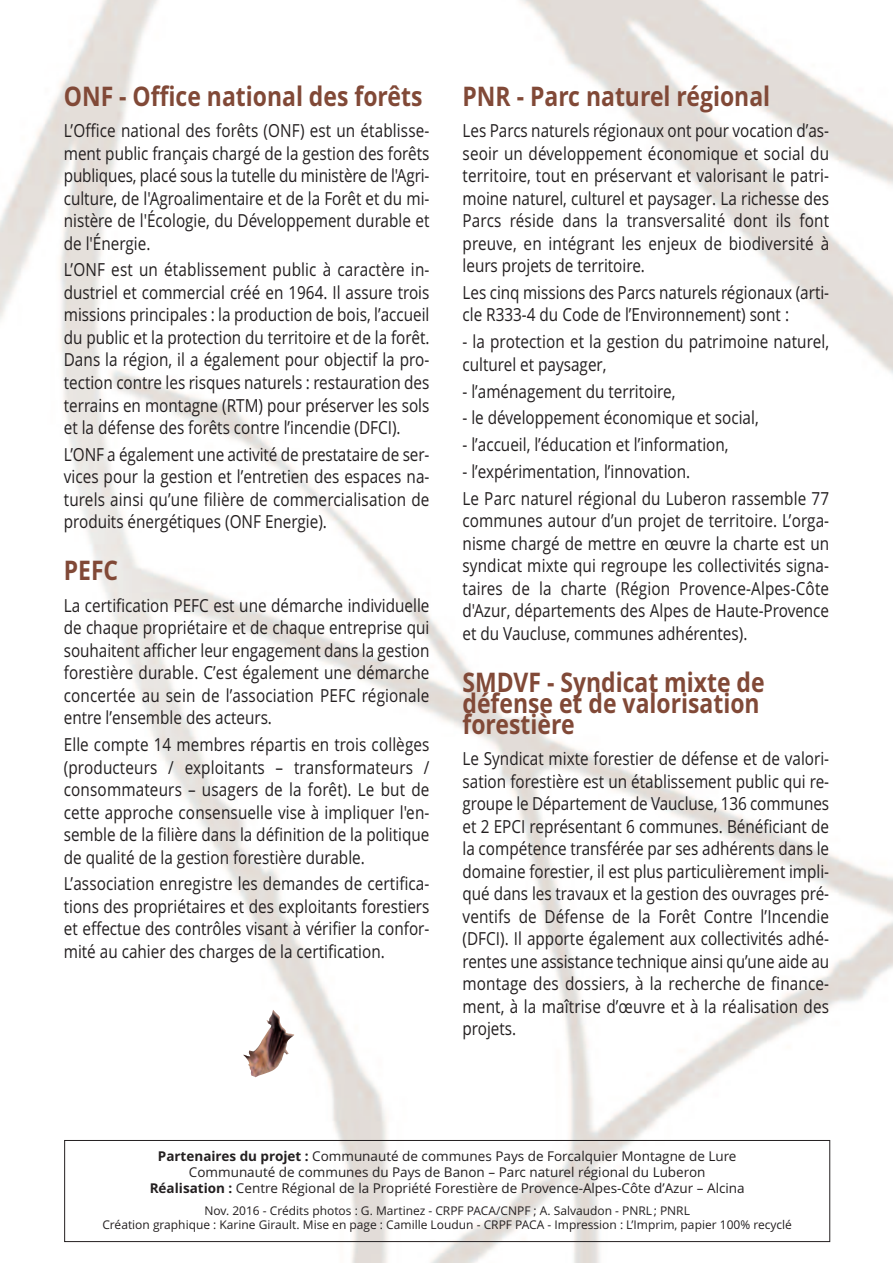
<style>
.page{position:relative;width:893px;height:1263px;background:#fff}
.page>*{position:absolute;margin:0;border:0;box-sizing:border-box;transform-origin:0 0}
.t1{font:700 27px/21px "Open Sans";color:#814937;scale:.85 1}
.t2{font:18px/22.5px "Open Sans";color:#231f20;text-align:justify;scale:.85 1}
.t3{font:13.5px/16.4px "Open Sans";color:#231f20;text-align:center}
.t4{font:12px/14.5px "Open Sans";color:#231f20;text-align:center}
.s1{font-weight:700}
</style>
<div class="page">
<div style="left:64px;top:1140px;width:766px;height:102px;border:1px solid #231f20"></div>
<img style="left:243px;top:1009px;width:52px;height:68px">
<h1 class="t1" style="left:64px;top:86px;width:423px">ONF - Office national des forêts</h1>
<p class="t2" style="left:64px;top:120px;width:432px">L’Office national des forêts (ONF) est un établisse&shy;ment public français chargé de la gestion des forêts publiques, placé sous la tutelle du ministère de l'Agri&shy;culture, de l'Agroalimentaire et de la Forêt et du mi&shy;nistère de l'Écologie, du Développement durable et de l'Énergie.</p>
<p class="t2" style="left:64px;top:259px;width:432px">L’ONF est un établissement public à caractère in&shy;dustriel et commercial créé en 1964. Il assure trois missions principales : la production de bois, l’accueil du public et la protection du territoire et de la forêt.<br>Dans la région, il a également pour objectif la pro&shy;tection contre les risques naturels : restauration des terrains en montagne (RTM) pour préserver les sols et la défense des forêts contre l’incendie (DFCI).</p>
<p class="t2" style="left:64px;top:443px;width:432px">L’ONF a également une activité de prestataire de ser&shy;vices pour la gestion et l’entretien des espaces na&shy;turels ainsi qu’une filière de commercialisation de produits énergétiques (ONF Energie).</p>
<h1 class="t1" style="left:64px;top:560px;width:66px">PEFC</h1>
<p class="t2" style="left:64px;top:594px;width:432px">La certification PEFC est une démarche individuelle de chaque propriétaire et de chaque entreprise qui souhaitent afficher leur engagement dans la gestion forestière durable. C’est également une démarche concertée au sein de l’association PEFC régionale entre l’ensemble des acteurs.</p>
<p class="t2" style="left:64px;top:733px;width:432px">Elle compte 14 membres répartis en trois collèges (producteurs / exploitants – transformateurs / consommateurs – usagers de la forêt). Le but de cette approche consensuelle vise à impliquer l'en&shy;semble de la filière dans la définition de la politique de qualité de la gestion forestière durable.</p>
<p class="t2" style="left:64px;top:873px;width:432px">L’association enregistre les demandes de certifica&shy;tions des propriétaires et des exploitants forestiers et effectue des contrôles visant à vérifier la confor&shy;mité au cahier des charges de la certification.</p>
<h1 class="t1" style="left:463px;top:86px;width:363px">PNR - Parc naturel régional</h1>
<p class="t2" style="left:463px;top:120px;width:433px">Les Parcs naturels régionaux ont pour vocation d’as&shy;seoir un développement économique et social du territoire, tout en préservant et valorisant le patri&shy;moine naturel, culturel et paysager. La richesse des Parcs réside dans la transversalité dont ils font preuve, en intégrant les enjeux de biodiversité à leurs projets de territoire.</p>
<p class="t2" style="left:463px;top:281px;width:433px">Les cinq missions des Parcs naturels régionaux (arti&shy;cle R333-4 du Code de l’Environnement) sont :</p>
<p class="t2" style="left:463px;top:331px;width:433px">- la protection et la gestion du patrimoine naturel, culturel et paysager,</p>
<p class="t2" style="left:463px;top:380px;width:252px">- l’aménagement du territoire,</p>
<p class="t2" style="left:463px;top:407px;width:350px">- le développement économique et social,</p>
<p class="t2" style="left:463px;top:433px;width:315px">- l’accueil, l’éducation et l’information,</p>
<p class="t2" style="left:463px;top:458px;width:433px;line-height:26.7px">- l’expérimentation, l’innovation.<br>Le Parc naturel régional du Luberon rassemble 77</p>
<p class="t2" style="left:463px;top:510px;width:433px">communes autour d’un projet de territoire. L’orga&shy;nisme chargé de mettre en œuvre la charte est un syndicat mixte qui regroupe les collectivités signa&shy;taires de la charte (Région Provence-Alpes-Côte d'Azur, départements des Alpes de Haute-Provence et du Vaucluse, communes adhérentes).</p>
<h1 class="t1" style="left:463px;top:672px;width:357px">SMDVF - Syndicat mixte de défense et de valorisation forestière</h1>
<p class="t2" style="left:463px;top:748px;width:433px">Le Syndicat mixte forestier de défense et de valori&shy;sation forestière est un établissement public qui re&shy;groupe le Département de Vaucluse, 136 communes et 2 EPCI représentant 6 communes. Bénéficiant de la compétence transférée par ses adhérents dans le domaine forestier, il est plus particulièrement impli&shy;qué dans les travaux et la gestion des ouvrages pré&shy;ventifs de Défense de la Forêt Contre l’Incendie (DFCI). Il apporte également aux collectivités adhé&shy;rentes une assistance technique ainsi qu’une aide au montage des dossiers, à la recherche de finance&shy;ment, à la maîtrise d’œuvre et à la réalisation des projets.</p>
<p class="t3" style="left:150px;top:1148px;width:596px"><span class="s1">Partenaires du projet :</span> Communauté de communes Pays de Forcalquier Montagne de Lure<br>Communauté de communes du Pays de Banon – Parc naturel régional du Luberon<br><span class="s1">Réalisation :</span> Centre Régional de la Propriété Forestière de Provence-Alpes-Côte d’Azur – Alcina</p>
<p class="t4" style="left:102px;top:1203px;width:691px">Nov. 2016 - Crédits photos : G. Martinez - CRPF PACA/CNPF ; A. Salvaudon - PNRL; PNRL<br>Création graphique : Karine Girault. Mise en page : Camille Loudun - CRPF PACA - Impression : L’Imprim, papier 100% recyclé</p>
</div>
